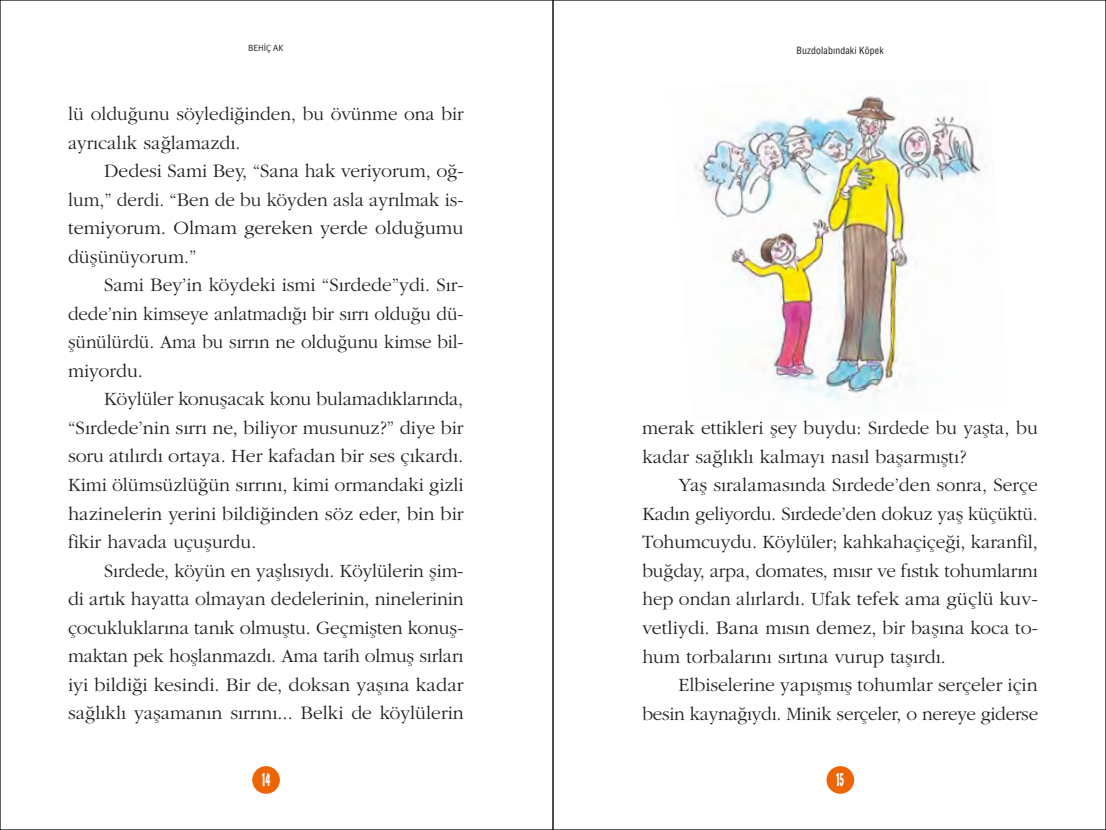
<style>
.page{position:relative;width:1106px;height:830px;background:#fff}
.page>*{position:absolute;margin:0;border:0;box-sizing:border-box;transform-origin:0 0}
.t1{font:19.5px/28.5px "Garamond GK";color:#1d1d1b;text-align:justify}
.t2{font:18px "Massey T Light";color:#fff}
.t3{font:9.75px "Helvetica Cond T Medium";letter-spacing:.015em;color:#1d1d1b}
.t4{font:9px "Meta Normal Trk";color:#1d1d1b}
</style>
<div class="page">
<div style="left:252px;top:765px;width:28px;height:28px;background:#ec6608;border-radius:50%"></div>
<div style="left:826px;top:765px;width:28px;height:28px;background:#ec6608;border-radius:50%"></div>
<img style="left:694px;top:96px;width:293px;height:304px">
<p class="t4" style="left:248px;top:43px;width:37px">BEH‹Ç AK</p>
<p class="t1" style="left:68px;top:100px;width:397px">lü olduğunu söylediğinden, bu övünme ona bir ayrıcalık sağlamazdı.</p>
<p class="t1" style="left:68px;top:157px;width:397px;text-indent:36px">Dedesi Sami Bey, “Sana hak veriyorum, oğ&shy;lum,” derdi. “Ben de bu köyden asla ayrılmak is&shy;temiyorum. Olmam gereken yerde olduğumu dü şünüyorum.”</p>
<p class="t1" style="left:68px;top:271px;width:397px;text-indent:36px">Sami Bey’in köydeki ismi “Sırdede”ydi. Sır&shy;dede’nin kimseye anlatmadığı bir sırrı olduğu dü&shy;şünülürdü. Ama bu sırrın ne olduğunu kimse bi l - miyordu.</p>
<p class="t1" style="left:68px;top:385px;width:397px;text-indent:36px">Köylüler konuşacak konu bulamadıklarında, “Sırdede’nin sırrı ne, biliyor musunuz?” diye bir so ru atılırdı ortaya. Her kafadan bir ses çıkardı.<br>Ki mi ölümsüzlüğün sırrını, kimi ormandaki gizli hazinelerin yerini bildiğinden söz eder, bin bir fikir havada uçuşurdu.</p>
<p class="t1" style="left:68px;top:556px;width:397px;text-indent:36px">Sırdede, köyün en yaşlısıydı. Köylülerin şim&shy;di artık hayatta olmayan dedelerinin, ninelerinin çocukluklarına tanık olmuştu. Geçmişten konuş - maktan pek hoşlanmazdı. Ama tarih olmuş sırları iyi bildiği kesindi. Bir de, doksan yaşına kadar sağ lıklı yaşamanın sırrını... Belki de köylülerin</p>
<p class="t2" style="left:262px;top:764px;width:10px">14</p>
<p class="t3" style="left:796px;top:44px;width:89px">Buzdolabındaki Köpek</p>
<p class="t1" style="left:642px;top:414px;width:397px">me rak ettikleri şey buydu: Sırdede bu yaşta, bu kadar sağlıklı kalmayı nasıl başarmıştı?</p>
<p class="t1" style="left:642px;top:471px;width:397px;text-indent:36px">Yaş sıralamasında Sırdede’den sonra, Serçe Kadın geliyordu. Sırdede’den dokuz yaş küçüktü.<br>Tohumcuydu. Köylüler; kahkahaçiçeği, karanfil, buğday, arpa, domates, mısır ve fıstık tohumlarını hep ondan alırlardı. Ufak tefek ama güçlü kuv&shy;vetliydi. Bana mısın demez, bir başına koca to&shy;hum torbalarını sırtına vurup taşırdı.</p>
<p class="t1" style="left:642px;top:670px;width:397px;text-align:right">Elbiselerine yapışmış tohumlar serçeler için besin kaynağıydı. Minik serçeler, o nereye giderse</p>
<p class="t2" style="left:836px;top:764px;width:10px">15</p>
</div>
